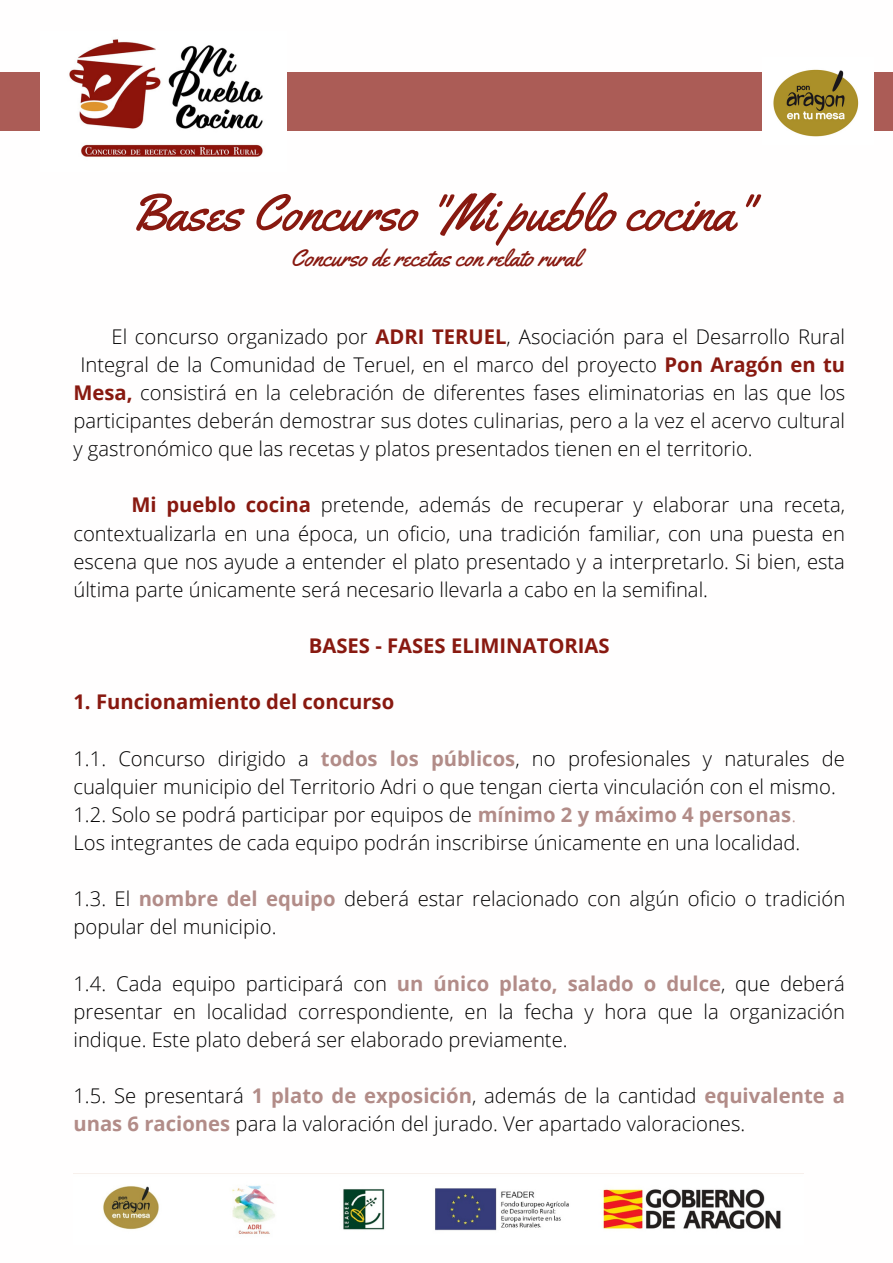
<style>
.page{position:relative;width:893px;height:1263px;background:#fff}
.page>*{position:absolute;margin:0;border:0;box-sizing:border-box;transform-origin:0 0}
.t1{font:51.75px "Yellowtail";color:#881910}
.t2{font:24px "Yellowtail";color:#881910}
.t3{font:300 20.25px/28.1px "Open Sans";color:#000}
.t4{font:700 20.25px "Open Sans";color:#881910}
.s1{font-weight:700;color:#881910}
.s2{font-weight:700;color:#b28c88}
.s3{color:#b28c88}
</style>
<div class="page">
<div style="left:0;top:72px;width:893px;height:58px;background:#ab5c56"></div>
<img style="left:41px;top:39px;width:245px;height:118px">
<img style="left:103px;top:1185px;width:678px;height:49px">
<img style="left:762px;top:69px;width:111px;height:68px">
<h1 class="t1" style="left:131px;top:180px;width:622px">Bases Concurso "Mi pueblo cocina"</h1>
<p class="t2" style="left:291px;top:243px;width:291px">Concurso de recetas con relato rural</p>
<p class="t3" style="left:112px;top:322px;width:735px">El concurso organizado por <span class="s1">ADRI TERUEL</span>, Asociación para el Desarrollo Rural</p>
<p class="t3" style="left:80px;top:350px;width:766px">Integral de la Comunidad de Teruel, en el marco del proyecto <span class="s1">Pon Aragón en tu</span></p>
<p class="t3" style="left:73px;top:378px;width:773px"><span class="s1">Mesa,</span> consistirá en la celebración de diferentes fases eliminatorias en las que los</p>
<p class="t3" style="left:73px;top:406px;width:773px">participantes deberán demostrar sus dotes culinarias, pero a la vez el acervo cultural</p>
<p class="t3" style="left:73px;top:434px;width:681px">y gastronómico que las recetas y platos presentados tienen en el territorio.</p>
<p class="t3" style="left:73px;top:490px;width:773px;text-align:justify;text-indent:58px"><span class="s1">Mi pueblo cocina</span> pretende, además de recuperar y elaborar una receta, contextualizarla en una época, un oficio, una tradición familiar, con una puesta en escena que nos ayude a entender el plato presentado y a interpretarlo. Si bien, esta última parte únicamente será necesario llevarla a cabo en la semifinal.</p>
<p class="t4" style="left:309px;top:631px;width:302px">BASES - FASES ELIMINATORIAS</p>
<p class="t4" style="left:73px;top:688px;width:322px">1. Funcionamiento del concurso</p>
<p class="t3" style="left:73px;top:744px;width:773px">1.1. Concurso dirigido a <span class="s2">todos los públicos</span>, no profesionales y naturales de cualquier municipio del Territorio Adri o que tengan cierta vinculación con el mismo.<br>1.2. Solo se podrá participar por equipos de <span class="s2">mínimo 2 y máximo 4 personas</span><span class="s3">.<br></span>Los integrantes de cada equipo podrán inscribirse únicamente en una localidad.</p>
<p class="t3" style="left:73px;top:884px;width:773px">1.3. El <span class="s2">nombre del equipo</span> deberá estar relacionado con algún oficio o tradición popular del municipio.</p>
<p class="t3" style="left:73px;top:969px;width:773px;text-align:justify">1.4. Cada equipo participará con <span class="s2">un único plato, salado o dulce</span>, que deberá presentar en localidad correspondiente, en la fecha y hora que la organización indique. Este plato deberá ser elaborado previamente.</p>
<p class="t3" style="left:73px;top:1081px;width:773px">1.5. Se presentará <span class="s2">1 plato de exposición</span>, además de la cantidad <span class="s2">equivalente a unas 6 raciones</span> para la valoración del jurado. Ver apartado valoraciones.</p>
</div>
